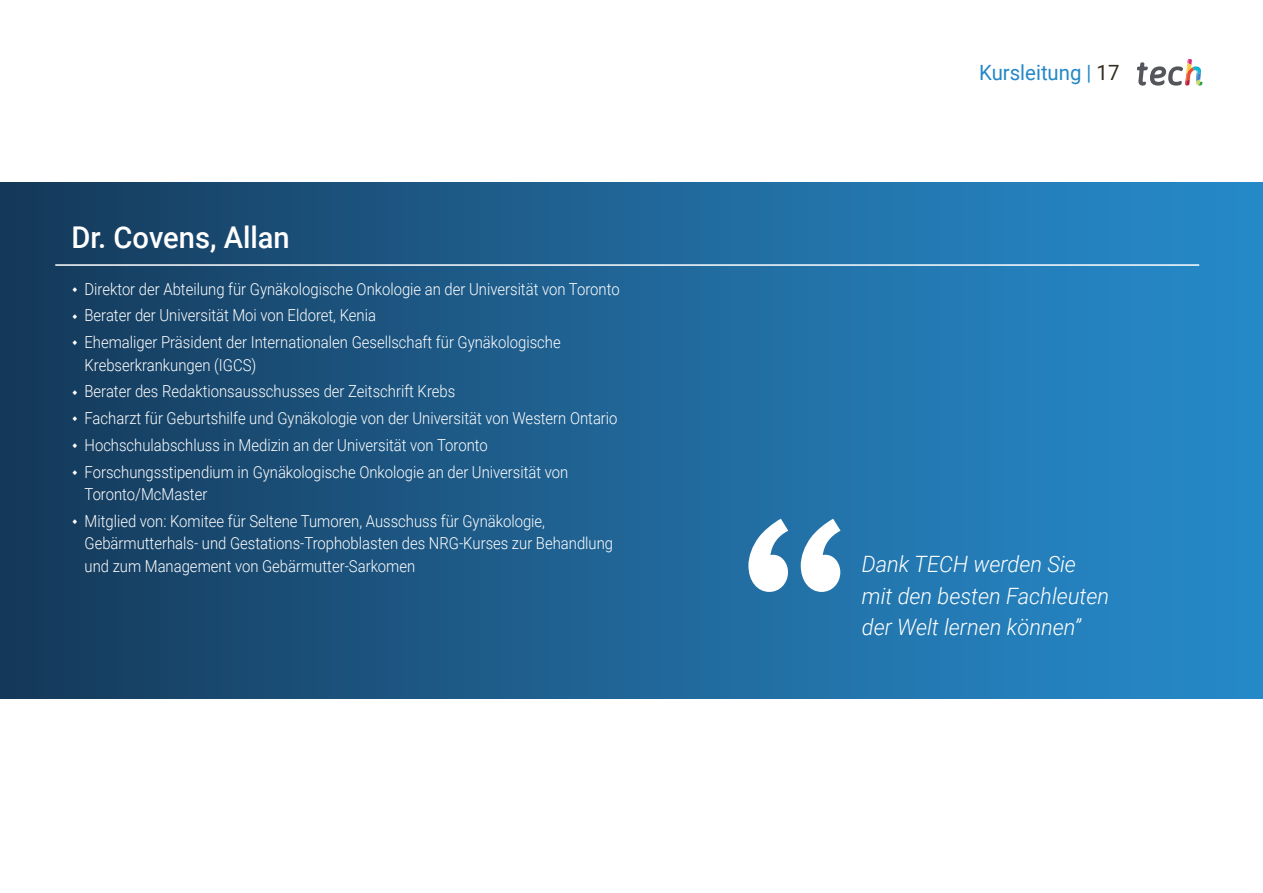
<style>
.page{position:relative;width:1263px;height:893px;background:#fff}
.page>*{position:absolute;margin:0;border:0;box-sizing:border-box;transform-origin:0 0}
.t1{font:500 30px "Roboto";color:#fff}
.t2{font:italic 300 22.5px/31.5px "Roboto";color:#fff}
.t3{font:21px "Roboto";color:#2488c7}
.t4{font:300 16.5px/26.7px "Roboto";color:#fff;scale:.9 1}
.s1{color:#312e20}
</style>
<div class="page">
<div style="left:0;top:182px;width:1263px;height:516px;background:linear-gradient(to right,#163a5c,#288ecf)"></div>
<svg style="left:748px;top:519px;width:92px;height:73px"></svg>
<svg style="left:1137px;top:59px;width:65px;height:27px"></svg>
<hr style="left:55px;top:264px;width:1144px;height:2px;background:#fff">
<svg style="left:73px;top:287px;width:4px;height:5px"></svg>
<svg style="left:73px;top:314px;width:4px;height:5px"></svg>
<svg style="left:73px;top:340px;width:4px;height:5px"></svg>
<svg style="left:73px;top:390px;width:4px;height:5px"></svg>
<svg style="left:73px;top:416px;width:4px;height:5px"></svg>
<svg style="left:73px;top:443px;width:4px;height:5px"></svg>
<svg style="left:73px;top:470px;width:4px;height:5px"></svg>
<svg style="left:73px;top:519px;width:4px;height:5px"></svg>
<h1 class="t1" style="left:71px;top:216px;width:220px">Dr. Covens, Allan</h1>
<p class="t4" style="left:85px;top:275px;width:596px">Direktor der Abteilung für Gynäkologische Onkologie an der Universität von Toronto<br>Berater der Universität Moi von Eldoret, Kenia<br>Ehemaliger Präsident der Internationalen Gesellschaft für Gynäkologische</p>
<p class="t4" style="left:85px;top:351px;width:594px">Krebserkrankungen (IGCS)<br>Berater des Redaktionsausschusses der Zeitschrift Krebs<br>Facharzt für Geburtshilfe und Gynäkologie von der Universität von Western Ontario Hochschulabschluss in Medizin an der Universität von Toronto Forschungsstipendium in Gynäkologische Onkologie an der Universität von</p>
<p class="t4" style="left:85px;top:480px;width:513px">Toronto/McMaster<br>Mitglied von: Komitee für Seltene Tumoren, Ausschuss für Gynäkologie,</p>
<p class="t4" style="left:85px;top:532px;width:589px;line-height:22.5px">Gebärmutterhals- und Gestations-Trophoblasten des NRG-Kurses zur Behandlung und zum Management von Gebärmutter-Sarkomen</p>
<p class="t3" style="left:979px;top:57px;width:142px">Kursleitung | <span class="s1">17</span></p>
<h2 class="t2" style="left:862px;top:548px;width:249px">Dank TECH werden Sie mit den besten Fachleuten der Welt lernen können”</h2>
</div>
